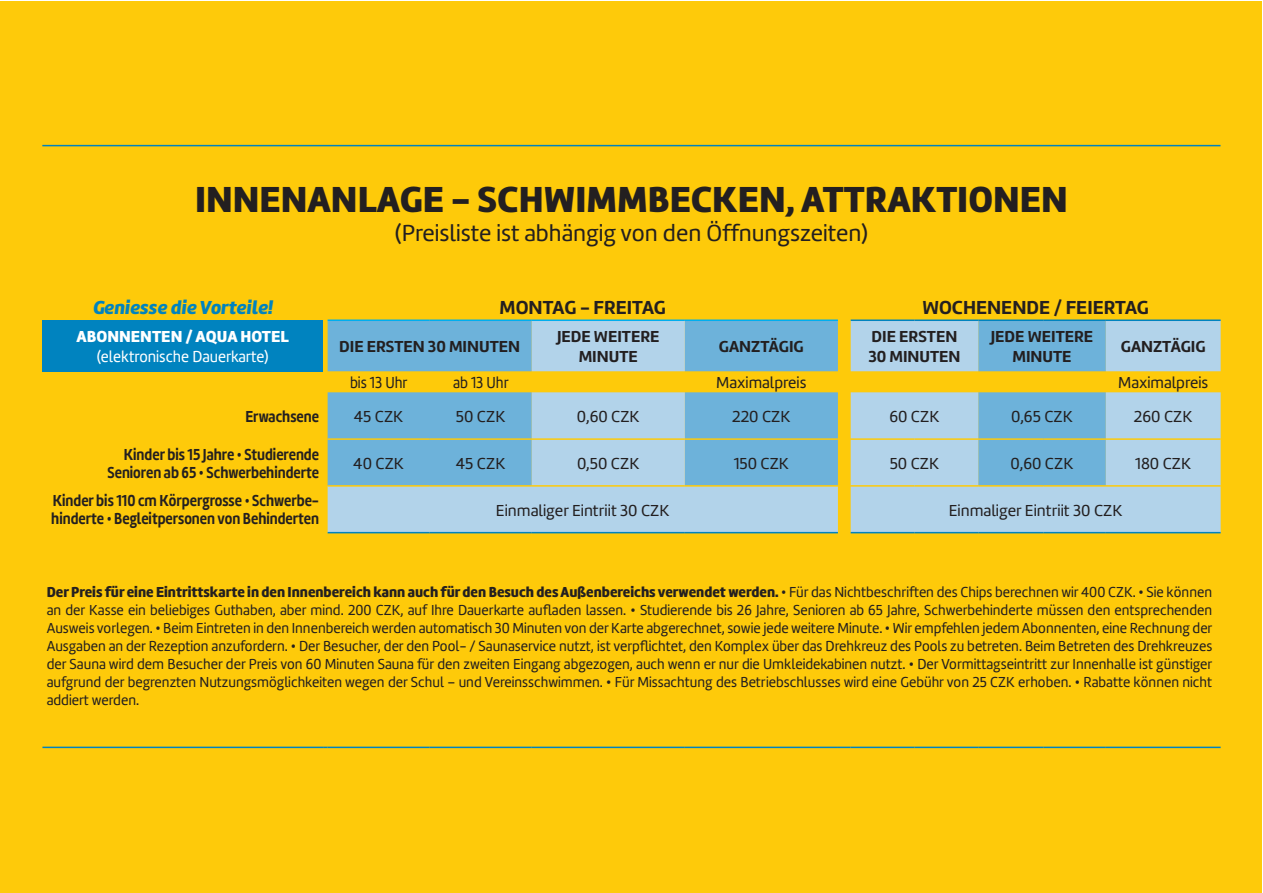
<style>
.page{position:relative;width:1263px;height:893px;background:#fff}
.page>*{position:absolute;margin:0;border:0;box-sizing:border-box;transform-origin:0 0}
.t1{font:900 37.5px "Marine";color:#231f20}
.t2{font:24px "Marine";color:#231f20}
.t3{font:700 19.5px "Marine";color:#231f20}
.t4{font:italic 900 19.5px "Marine";color:#0083bf}
.t5{font:16.5px "Marine";color:#231f20}
.t6{font:700 16.5px/18px "Marine";color:#231f20;text-align:right;scale:.85 1}
.t7{font:700 16.5px/19.8px "Marine";color:#231f20;text-align:center}
.t8{font:16.5px "Marine";color:#fff;scale:.94 1}
.t9{font:900 16.5px "Marine";color:#fff}
.t10{font:16.5px "Marine";color:#231f20;scale:.89 1}
.t11{font:15px/18px "Marine";color:#231f20;text-align:justify;scale:.95 1}
.s1{font-weight:900}
</style>
<div class="page">
<div style="left:1px;top:1px;width:1261px;height:891px;background:#feca0a"></div>
<hr style="left:42px;top:145px;width:1178px;height:1px;background:#0083bf">
<div style="left:42px;top:320px;width:281px;height:51px;background:#0083bf"></div>
<svg style="left:328px;top:320px;width:893px;height:212px;fill:#b2d3ea"></svg>
<hr style="left:328px;top:438px;width:102px;height:2px;background:#feca0a">
<hr style="left:430px;top:438px;width:102px;height:2px;background:#feca0a">
<hr style="left:532px;top:438px;width:153px;height:2px;background:#feca0a">
<hr style="left:685px;top:438px;width:153px;height:2px;background:#feca0a">
<svg style="left:838px;top:438px;width:13px;height:2px"></svg>
<hr style="left:851px;top:438px;width:63px;height:2px;background:#feca0a">
<hr style="left:914px;top:438px;width:64px;height:2px;background:#feca0a">
<hr style="left:978px;top:438px;width:66px;height:2px;background:#feca0a">
<hr style="left:1044px;top:438px;width:62px;height:2px;background:#feca0a">
<hr style="left:1106px;top:438px;width:115px;height:2px;background:#feca0a">
<hr style="left:328px;top:485px;width:102px;height:2px;background:#feca0a">
<hr style="left:430px;top:485px;width:102px;height:2px;background:#feca0a">
<hr style="left:532px;top:485px;width:153px;height:2px;background:#feca0a">
<hr style="left:685px;top:485px;width:153px;height:2px;background:#feca0a">
<svg style="left:838px;top:485px;width:13px;height:2px"></svg>
<hr style="left:851px;top:485px;width:63px;height:2px;background:#feca0a">
<hr style="left:914px;top:485px;width:64px;height:2px;background:#feca0a">
<hr style="left:978px;top:485px;width:66px;height:2px;background:#feca0a">
<hr style="left:1044px;top:485px;width:62px;height:2px;background:#feca0a">
<hr style="left:1106px;top:485px;width:115px;height:2px;background:#feca0a">
<hr style="left:328px;top:319px;width:102px;height:2px;background:#00aeef">
<hr style="left:430px;top:319px;width:102px;height:2px;background:#00aeef">
<hr style="left:532px;top:319px;width:153px;height:2px;background:#00aeef">
<hr style="left:685px;top:319px;width:153px;height:2px;background:#00aeef">
<hr style="left:851px;top:319px;width:63px;height:2px;background:#0083bf">
<hr style="left:914px;top:319px;width:64px;height:2px;background:#0083bf">
<hr style="left:978px;top:319px;width:66px;height:2px;background:#0083bf">
<hr style="left:1044px;top:319px;width:62px;height:2px;background:#0083bf">
<hr style="left:1106px;top:319px;width:115px;height:2px;background:#0083bf">
<hr style="left:328px;top:532px;width:102px;height:1px;background:#0083bf">
<hr style="left:430px;top:532px;width:102px;height:1px;background:#0083bf">
<hr style="left:532px;top:532px;width:153px;height:1px;background:#0083bf">
<hr style="left:685px;top:532px;width:153px;height:1px;background:#0083bf">
<hr style="left:851px;top:532px;width:63px;height:1px;background:#0083bf">
<hr style="left:914px;top:532px;width:64px;height:1px;background:#0083bf">
<hr style="left:978px;top:532px;width:66px;height:1px;background:#0083bf">
<hr style="left:1044px;top:532px;width:62px;height:1px;background:#0083bf">
<hr style="left:1106px;top:532px;width:115px;height:1px;background:#0083bf">
<hr style="left:42px;top:747px;width:281px;height:1px;background:#0083bf">
<hr style="left:328px;top:747px;width:102px;height:1px;background:#0083bf">
<hr style="left:430px;top:747px;width:102px;height:1px;background:#0083bf">
<hr style="left:532px;top:747px;width:153px;height:1px;background:#0083bf">
<hr style="left:685px;top:747px;width:153px;height:1px;background:#0083bf">
<svg style="left:838px;top:747px;width:13px;height:1px"></svg>
<hr style="left:851px;top:747px;width:63px;height:1px;background:#0083bf">
<hr style="left:914px;top:747px;width:64px;height:1px;background:#0083bf">
<hr style="left:978px;top:747px;width:66px;height:1px;background:#0083bf">
<hr style="left:1044px;top:747px;width:62px;height:1px;background:#0083bf">
<hr style="left:1106px;top:747px;width:115px;height:1px;background:#0083bf">
<div style="left:0;top:847px;width:9px;height:22px;background:#feca0a"></div>
<h1 class="t1" style="left:195px;top:175px;width:874px">INNENANLAGE - SCHWIMMBECKEN, ATTRAKTIONEN</h1>
<h2 class="t2" style="left:395px;top:218px;width:475px">(Preisliste ist abhängig von den Öffnungszeiten)</h2>
<h3 class="t4" style="left:92px;top:295px;width:182px">Geniesse die Vorteile!</h3>
<h3 class="t3" style="left:500px;top:295px;width:168px">MONTAG - FREITAG</h3>
<h3 class="t3" style="left:922px;top:295px;width:228px">WOCHENENDE / FEIERTAG</h3>
<p class="t9" style="left:77px;top:326px;width:214px">ABONNENTEN / AQUA HOTEL</p>
<p class="t8" style="left:97px;top:346px;width:184px">(elektronische Dauerkarte)</p>
<p class="t7" style="left:339px;top:336px;width:182px">DIE ERSTEN 30 MINUTEN</p>
<p class="t7" style="left:557px;top:326px;width:104px">JEDE WEITERE<br>MINUTE</p>
<p class="t7" style="left:719px;top:336px;width:86px">GANZTÄGIG</p>
<p class="t7" style="left:868px;top:326px;width:94px;text-align:left">DIE ERSTEN<br>30 MINUTEN</p>
<p class="t7" style="left:991px;top:326px;width:104px">JEDE WEITERE<br>MINUTE</p>
<p class="t7" style="left:1121px;top:336px;width:86px">GANZTÄGIG</p>
<p class="t10" style="left:350px;top:372px;width:66px">bis 13 Uhr</p>
<p class="t10" style="left:453px;top:372px;width:64px">ab 13 Uhr</p>
<p class="t5" style="left:716px;top:372px;width:92px">Maximalpreis</p>
<p class="t5" style="left:1118px;top:372px;width:92px">Maximalpreis</p>
<p class="t6" style="left:245px;top:407px;width:88px">Erwachsene</p>
<p class="t5" style="left:354px;top:406px;width:51px">45 CZK</p>
<p class="t5" style="left:456px;top:406px;width:51px">50 CZK</p>
<p class="t5" style="left:577px;top:406px;width:64px">0,60 CZK</p>
<p class="t5" style="left:732px;top:406px;width:60px">220 CZK</p>
<p class="t5" style="left:889px;top:406px;width:52px">60 CZK</p>
<p class="t5" style="left:1011px;top:406px;width:63px">0,65 CZK</p>
<p class="t5" style="left:1134px;top:406px;width:60px">260 CZK</p>
<p class="t6" style="left:107px;top:445px;width:250px">Kinder bis 15 Jahre • Studierende<br>Senioren ab 65 • Schwerbehinderte</p>
<p class="t5" style="left:353px;top:453px;width:52px">40 CZK</p>
<p class="t5" style="left:456px;top:453px;width:51px">45 CZK</p>
<p class="t5" style="left:577px;top:453px;width:64px">0,50 CZK</p>
<p class="t5" style="left:734px;top:453px;width:57px">150 CZK</p>
<p class="t5" style="left:890px;top:453px;width:51px">50 CZK</p>
<p class="t5" style="left:1010px;top:453px;width:64px">0,60 CZK</p>
<p class="t5" style="left:1135px;top:453px;width:58px">180 CZK</p>
<p class="t6" style="left:51px;top:492px;width:317px;text-align:left">Kinder bis 110 cm Körpergrosse • Schwerbe&shy;hinderte • Begleitpersonen von Behinderten</p>
<p class="t5" style="left:496px;top:500px;width:175px">Einmaliger Eintriit 30 CZK</p>
<p class="t5" style="left:949px;top:500px;width:175px">Einmaliger Eintriit 30 CZK</p>
<p class="t11" style="left:47px;top:583px;width:1228px"><span class="s1">Der Preis für eine Eintrittskarte in den Innenbereich kann auch für den Besuch des Außenbereichs verwendet werden.</span> • Für das Nichtbeschriften des Chips berechnen wir 400 CZK. • Sie können an der Kasse ein beliebiges Guthaben, aber mind. 200 CZK, auf Ihre Dauerkarte aufladen lassen. • Studierende bis 26 Jahre, Senioren ab 65 Jahre, Schwerbehinderte müssen den entsprechenden Ausweis vorlegen. • Beim Eintreten in den Innenbereich werden automatisch 30 Minuten von der Karte abgerechnet, sowie jede weitere Minute. • Wir empfehlen jedem Abonnenten, eine Rechnung der Ausgaben an der Rezeption anzufordern. • Der Besucher, der den Pool- / Saunaservice nutzt, ist verpflichtet, den Komplex über das Drehkreuz des Pools zu betreten. Beim Betreten des Drehkreuzes der Sauna wird dem Besucher der Preis von 60 Minuten Sauna für den zweiten Eingang abgezogen, auch wenn er nur die Umkleidekabinen nutzt. • Der Vormittagseintritt zur Innenhalle ist günstiger aufgrund der begrenzten Nutzungsmöglichkeiten wegen der Schul – und Vereinsschwimmen. • Für Missachtung des Betriebschlusses wird eine Gebühr von 25 CZK erhoben. • Rabatte können nicht addiert werden.</p>
</div>
